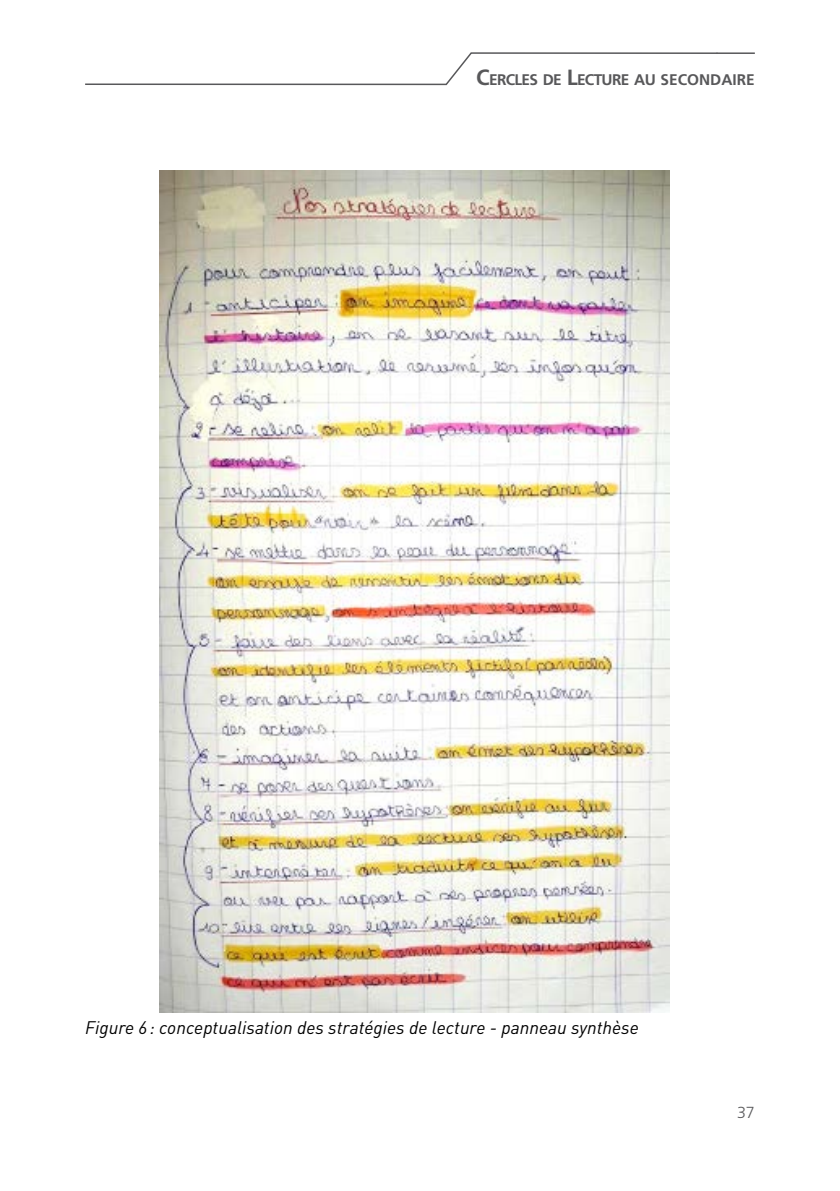
<style>
.page{position:relative;width:840px;height:1191px;background:#fff}
.page>*{position:absolute;margin:0;border:0;box-sizing:border-box;transform-origin:0 0}
.t1{font:italic 18px "DIN";color:#000}
.t2{font:300 16px "Frutiger LT Std";color:#58585a}
.t3{font:700 15.4px "Frutiger LT Std";letter-spacing:-.045em;color:#58585a}
.s1{font-size:22px}
</style>
<div class="page">
<svg style="left:85px;top:52px;width:631px;height:34px"></svg>
<hr style="left:716px;top:52px;width:38px;height:2px;background:#58585a">
<img style="left:159px;top:170px;width:510px;height:842px">
<p class="t3" style="left:476px;top:71px;width:280px"><span class="s1">C</span>ERCLES DE <span class="s1">L</span>ECTURE AU SECONDAIRE</p>
<p class="t1" style="left:85px;top:1016px;width:555px">Figure 6 : conceptualisation des stratégies de lecture - panneau synthèse</p>
<p class="t2" style="left:736px;top:1103px;width:19px">37</p>
</div>
